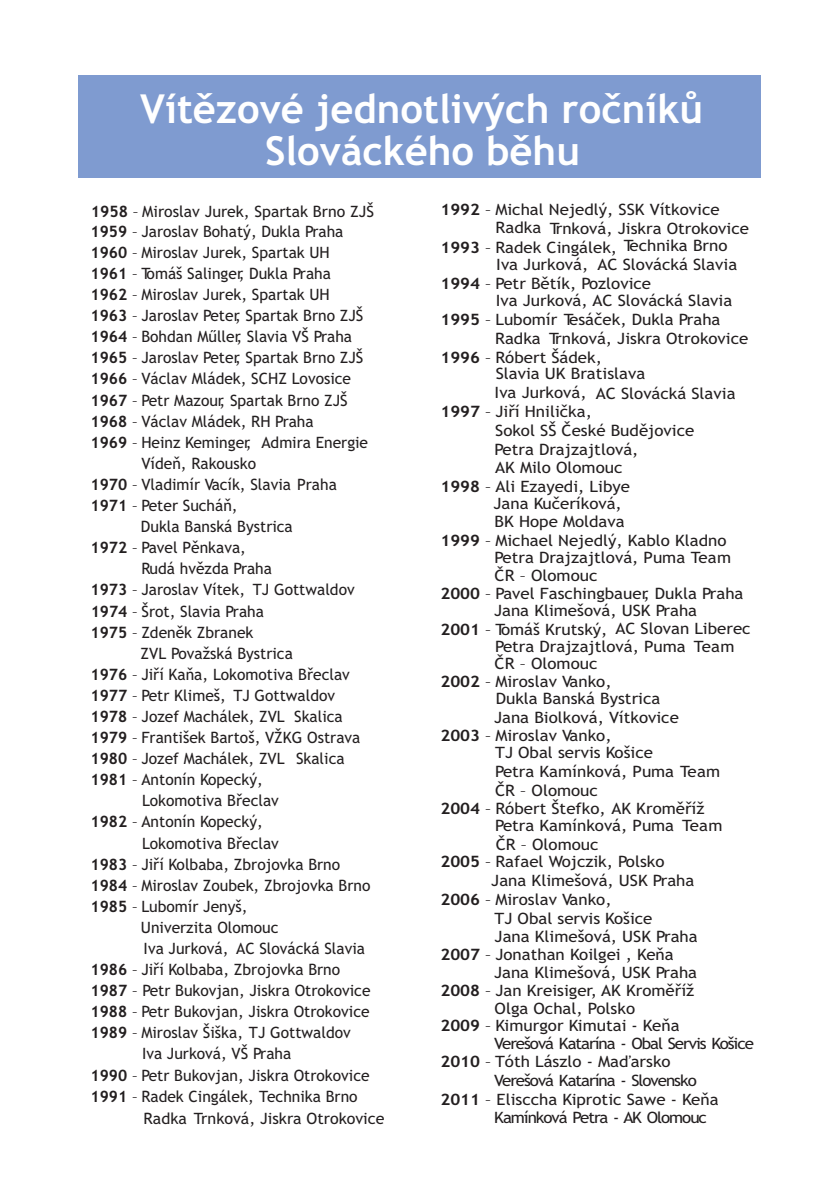
<style>
.page{position:relative;width:840px;height:1191px;background:#fff}
.page>*{position:absolute;margin:0;border:0;box-sizing:border-box;transform-origin:0 0}
.t1{font:700 40px/42px "Trebuchet MS";color:#fff;text-align:center}
.t2{font:15.6px "Trebuchet MS";color:#231f20}
.t3{font:15.6px/19.4px "Trebuchet MS";color:#231f20;scale:1.08 1}
.t4{font:15.6px "Trebuchet MS";letter-spacing:-.06em;color:#231f20;scale:1.08 1}
.s1{font-weight:700}
</style>
<div class="page">
<div style="left:78px;top:75px;width:682px;height:103px;background:#7f9bd0"></div>
<h1 class="t1" style="left:140px;top:92px;width:564px">Vítězové jednotlivých ročníků<br>Slováckého běhu</h1>
<p class="t2" style="left:91px;top:205px;width:284px"><span class="s1">1958</span> – Miroslav Jurek, Spartak Brno ZJŠ</p>
<p class="t2" style="left:91px;top:225px;width:254px"><span class="s1">1959</span> – Jaroslav Bohatý, Dukla Praha</p>
<p class="t2" style="left:91px;top:246px;width:240px"><span class="s1">1960</span> – Miroslav Jurek, Spartak UH</p>
<p class="t2" style="left:91px;top:267px;width:242px"><span class="s1">1961</span> – Tomáš Salinger, Dukla Praha</p>
<p class="t2" style="left:91px;top:289px;width:240px"><span class="s1">1962</span> – Miroslav Jurek, Spartak UH</p>
<p class="t2" style="left:91px;top:310px;width:274px"><span class="s1">1963</span> – Jaroslav Peter, Spartak Brno ZJŠ</p>
<p class="t2" style="left:91px;top:331px;width:263px"><span class="s1">1964</span> – Bohdan Műller, Slavia VŠ Praha</p>
<p class="t2" style="left:91px;top:352px;width:274px"><span class="s1">1965</span> – Jaroslav Peter, Spartak Brno ZJŠ</p>
<p class="t2" style="left:91px;top:373px;width:262px"><span class="s1">1966</span> – Václav Mládek, SCHZ Lovosice</p>
<p class="t2" style="left:91px;top:394px;width:258px"><span class="s1">1967</span> – Petr Mazour, Spartak Brno ZJŠ</p>
<p class="t2" style="left:91px;top:415px;width:224px"><span class="s1">1968</span> – Václav Mládek, RH Praha</p>
<p class="t2" style="left:91px;top:436px;width:279px"><span class="s1">1969</span> – Heinz Keminger, Admira Energie</p>
<p class="t2" style="left:141px;top:457px;width:116px">Vídeň, Rakousko</p>
<p class="t2" style="left:91px;top:478px;width:248px"><span class="s1">1970</span> – Vladimír Vacík, Slavia Praha</p>
<p class="t2" style="left:91px;top:499px;width:148px"><span class="s1">1971</span> – Peter Sucháň,</p>
<p class="t2" style="left:141px;top:520px;width:153px">Dukla Banská Bystrica</p>
<p class="t2" style="left:91px;top:542px;width:157px"><span class="s1">1972</span> – Pavel Pěnkava,</p>
<p class="t2" style="left:141px;top:563px;width:132px">Rudá hvězda Praha</p>
<p class="t2" style="left:91px;top:584px;width:265px"><span class="s1">1973</span> – Jaroslav Vítek, TJ Gottwaldov</p>
<p class="t2" style="left:91px;top:605px;width:175px"><span class="s1">1974</span> – Šrot, Slavia Praha</p>
<p class="t2" style="left:91px;top:626px;width:164px"><span class="s1">1975</span> – Zdeněk Zbranek</p>
<p class="t2" style="left:141px;top:647px;width:154px">ZVL Považská Bystrica</p>
<p class="t2" style="left:91px;top:668px;width:260px"><span class="s1">1976</span> – Jiří Kaňa, Lokomotiva Břeclav</p>
<p class="t2" style="left:91px;top:689px;width:246px"><span class="s1">1977</span> – Petr Klimeš, TJ Gottwaldov</p>
<p class="t2" style="left:91px;top:710px;width:253px"><span class="s1">1978</span> – Jozef Machálek, ZVL Skalica</p>
<p class="t2" style="left:91px;top:731px;width:271px"><span class="s1">1979</span> – František Bartoš, VŽKG Ostrava</p>
<p class="t2" style="left:91px;top:752px;width:255px"><span class="s1">1980</span> – Jozef Machálek, ZVL Skalica</p>
<p class="t2" style="left:91px;top:773px;width:173px"><span class="s1">1981</span> – Antonín Kopecký,</p>
<p class="t2" style="left:142px;top:795px;width:138px">Lokomotiva Břeclav</p>
<p class="t2" style="left:91px;top:816px;width:173px"><span class="s1">1982</span> – Antonín Kopecký,</p>
<p class="t2" style="left:142px;top:837px;width:138px">Lokomotiva Břeclav</p>
<p class="t2" style="left:91px;top:858px;width:251px"><span class="s1">1983</span> – Jiří Kolbaba, Zbrojovka Brno</p>
<p class="t2" style="left:91px;top:879px;width:281px"><span class="s1">1984</span> – Miroslav Zoubek, Zbrojovka Brno</p>
<p class="t2" style="left:91px;top:900px;width:158px"><span class="s1">1985</span> – Lubomír Jenyš,</p>
<p class="t2" style="left:141px;top:921px;width:139px">Univerzita Olomouc</p>
<p class="t2" style="left:144px;top:942px;width:223px">Iva Jurková, AC Slovácká Slavia</p>
<p class="t2" style="left:91px;top:963px;width:251px"><span class="s1">1986</span> – Jiří Kolbaba, Zbrojovka Brno</p>
<p class="t2" style="left:91px;top:984px;width:281px"><span class="s1">1987</span> – Petr Bukovjan, Jiskra Otrokovice</p>
<p class="t2" style="left:91px;top:1005px;width:280px"><span class="s1">1988</span> – Petr Bukovjan, Jiskra Otrokovice</p>
<p class="t2" style="left:91px;top:1026px;width:261px"><span class="s1">1989</span> – Miroslav Šiška, TJ Gottwaldov</p>
<p class="t2" style="left:142px;top:1048px;width:151px">Iva Jurková, VŠ Praha</p>
<p class="t2" style="left:91px;top:1069px;width:280px"><span class="s1">1990</span> – Petr Bukovjan, Jiskra Otrokovice</p>
<p class="t2" style="left:91px;top:1090px;width:268px"><span class="s1">1991</span> – Radek Cingálek, Technika Brno</p>
<p class="t2" style="left:143px;top:1112px;width:242px">Radka Trnková, Jiskra Otrokovice</p>
<p class="t3" style="left:440px;top:201px;width:260px"><span class="s1">1992</span> – Michal Nejedlý, SSK Vítkovice</p>
<p class="t3" style="left:495px;top:220px;width:236px">Radka Trnková, Jiskra Otrokovice</p>
<p class="t3" style="left:440px;top:239px;width:267px"><span class="s1">1993</span> – Radek Cingálek, Technika Brno</p>
<p class="t3" style="left:440px;top:256px;width:276px;text-indent:56px">Iva Jurková, AC Slovácká Slavia<br><span class="s1">1994</span> – Petr Bětík, Pozlovice</p>
<p class="t3" style="left:495px;top:292px;width:220px">Iva Jurková, AC Slovácká Slavia</p>
<p class="t3" style="left:440px;top:311px;width:261px"><span class="s1">1995</span> – Lubomír Tesáček, Dukla Praha</p>
<p class="t3" style="left:495px;top:330px;width:236px">Radka Trnková, Jiskra Otrokovice</p>
<p class="t3" style="left:440px;top:349px;width:151px"><span class="s1">1996</span> – Róbert Šádek,</p>
<p class="t3" style="left:494px;top:365px;width:224px;line-height:20px">Slavia UK Bratislava<br>Iva Jurková, AC Slovácká Slavia</p>
<p class="t3" style="left:440px;top:403px;width:142px"><span class="s1">1997</span> – Jiří Hnilička,</p>
<p class="t3" style="left:495px;top:422px;width:186px">Sokol SŠ České Budějovice</p>
<p class="t3" style="left:494px;top:441px;width:135px">Petra Drajzajtlová,</p>
<p class="t3" style="left:495px;top:459px;width:119px">AK Milo Olomouc</p>
<p class="t3" style="left:440px;top:478px;width:177px"><span class="s1">1998</span> – Ali Ezayedi, Libye</p>
<p class="t3" style="left:493px;top:495px;width:120px">Jana Kučeríková,</p>
<p class="t3" style="left:494px;top:513px;width:122px">BK Hope Moldava</p>
<p class="t3" style="left:440px;top:532px;width:266px"><span class="s1">1999</span> – Michael Nejedlý, Kablo Kladno</p>
<p class="t3" style="left:494px;top:549px;width:220px">Petra Drajzajtlová, Puma Team</p>
<p class="t3" style="left:494px;top:567px;width:97px">ČR – Olomouc</p>
<p class="t3" style="left:440px;top:585px;width:282px"><span class="s1">2000</span> – Pavel Faschingbauer, Dukla Praha</p>
<p class="t3" style="left:494px;top:602px;width:189px">Jana Klimešová, USK Praha</p>
<p class="t3" style="left:440px;top:620px;width:288px"><span class="s1">2001</span> – Tomáš Krutský, AC Slovan Liberec</p>
<p class="t3" style="left:495px;top:637px;width:223px">Petra Drajzajtlová, Puma Team</p>
<p class="t3" style="left:494px;top:655px;width:97px">ČR – Olomouc</p>
<p class="t3" style="left:440px;top:673px;width:160px"><span class="s1">2002</span> – Miroslav Vanko,</p>
<p class="t3" style="left:495px;top:690px;width:154px">Dukla Banská Bystrica</p>
<p class="t3" style="left:440px;top:709px;width:222px;line-height:18.4px;text-indent:54px">Jana Biolková, Vítkovice<br><span class="s1">2003</span> – Miroslav Vanko,</p>
<p class="t3" style="left:495px;top:744px;width:147px">TJ Obal servis Košice</p>
<p class="t3" style="left:495px;top:763px;width:210px">Petra Kamínková, Puma Team</p>
<p class="t3" style="left:495px;top:782px;width:97px">ČR – Olomouc</p>
<p class="t3" style="left:440px;top:800px;width:246px"><span class="s1">2004</span> – Róbert Štefko, AK Kroměříž</p>
<p class="t3" style="left:495px;top:817px;width:212px">Petra Kamínková, Puma Team<br>ČR – Olomouc</p>
<p class="t3" style="left:440px;top:853px;width:209px"><span class="s1">2005</span> – Rafael Wojczik, Polsko</p>
<p class="t3" style="left:491px;top:872px;width:189px">Jana Klimešová, USK Praha</p>
<p class="t3" style="left:440px;top:891px;width:160px"><span class="s1">2006</span> – Miroslav Vanko,</p>
<p class="t3" style="left:494px;top:910px;width:147px">TJ Obal servis Košice</p>
<p class="t3" style="left:494px;top:927px;width:189px">Jana Klimešová, USK Praha</p>
<p class="t3" style="left:440px;top:946px;width:217px"><span class="s1">2007</span> – Jonathan Koilgei , Keňa</p>
<p class="t3" style="left:494px;top:964px;width:189px">Jana Klimešová, USK Praha</p>
<p class="t3" style="left:440px;top:982px;width:236px"><span class="s1">2008</span> – Jan Kreisiger, AK Kroměříž</p>
<p class="t3" style="left:494px;top:999px;width:131px">Olga Ochal, Polsko</p>
<p class="t3" style="left:440px;top:1017px;width:223px"><span class="s1">2009</span> – Kimurgor Kimutai - Keňa</p>
<p class="t4" style="left:494px;top:1038px;width:242px">Verešová Katarína - Obal Servis Košice</p>
<p class="t3" style="left:440px;top:1053px;width:214px"><span class="s1">2010</span> – Tóth Lászlo - Maďarsko</p>
<p class="t4" style="left:494px;top:1074px;width:189px">Verešová Katarína - Slovensko</p>
<p class="t3" style="left:440px;top:1091px;width:259px"><span class="s1">2011</span> – Elisccha Kiprotic Sawe - Keňa</p>
<p class="t4" style="left:494px;top:1111px;width:198px">Kamínková Petra - AK Olomouc</p>
</div>
